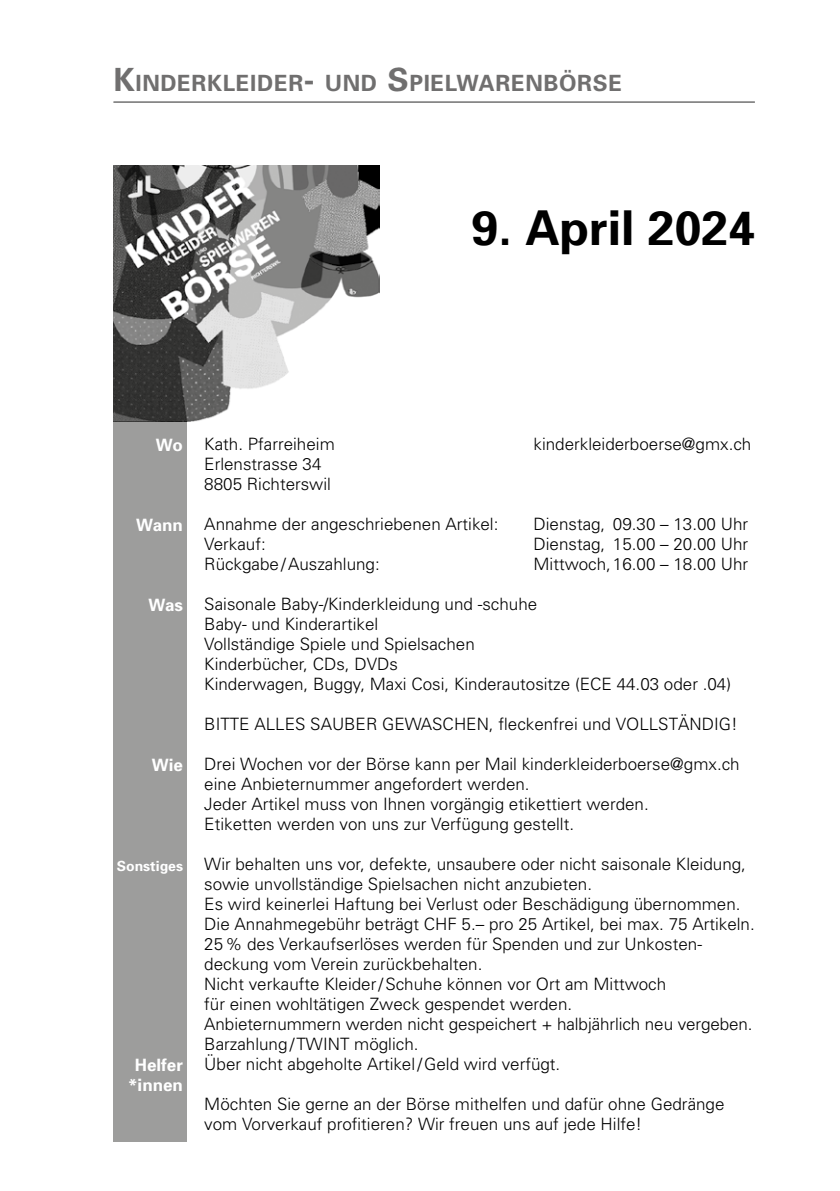
<style>
.page{position:relative;width:840px;height:1191px;background:#fff}
.page>*{position:absolute;margin:0;border:0;box-sizing:border-box;transform-origin:0 0}
.t1{font:700 48px "Univers";color:#000}
.t2{font:700 22.4px "Univers";letter-spacing:.03em;color:#706f6f}
.t3{font:300 17px/20px "Univers";color:#000}
.t4{font:700 17px/20px "Univers";color:#fff;text-align:center}
.t5{font:700 14px "Univers";color:#fff}
.s1{font-size:32px}
</style>
<div class="page">
<div style="left:113px;top:421px;width:74px;height:720px;background:#9d9d9c"></div>
<hr style="left:113px;top:102px;width:641px;height:1px;background:#706f6f">
<img style="left:113px;top:165px;width:267px;height:256px">
<h2 class="t2" style="left:113px;top:68px;width:509px"><span class="s1">K</span>INDERKLEIDER<span class="s1">-</span> UND <span class="s1">S</span>PIELWARENBÖRSE</h2>
<h1 class="t1" style="left:471px;top:197px;width:284px">9. April 2024</h1>
<p class="t4" style="left:156px;top:434px;width:29px">Wo</p>
<p class="t4" style="left:136px;top:514px;width:48px">Wann</p>
<p class="t4" style="left:148px;top:594px;width:36px">Was</p>
<p class="t4" style="left:152px;top:754px;width:33px">Wie</p>
<p class="t5" style="left:117px;top:856px;width:68px">Sonstiges</p>
<p class="t4" style="left:128px;top:1054px;width:56px">Helfer *innen</p>
<p class="t3" style="left:204px;top:434px;width:132px">Kath. Pfarreiheim</p>
<p class="t3" style="left:533px;top:434px;width:219px">kinderkleiderboerse@gmx.ch</p>
<p class="t3" style="left:204px;top:454px;width:128px">Erlenstrasse 34<br>8805 Richterswil</p>
<p class="t3" style="left:204px;top:514px;width:295px">Annahme der angeschriebenen Artikel:</p>
<p class="t3" style="left:533px;top:514px;width:216px">Dienstag, 09.30 – 13.00 Uhr</p>
<p class="t3" style="left:204px;top:534px;width:63px">Verkauf:</p>
<p class="t3" style="left:533px;top:534px;width:216px">Dienstag, 15.00 – 20.00 Uhr</p>
<p class="t3" style="left:204px;top:554px;width:177px">Rückgabe/Auszahlung:</p>
<p class="t3" style="left:533px;top:554px;width:216px">Mittwoch,16.00 – 18.00 Uhr</p>
<p class="t3" style="left:204px;top:594px;width:528px">Saisonale Baby-/Kinderkleidung und -schuhe<br>Baby- und Kinderartikel<br>Vollständige Spiele und Spielsachen<br>Kinderbücher, CDs, DVDs<br>Kinderwagen, Buggy, Maxi Cosi, Kinderautositze (ECE 44.03 oder .04)</p>
<p class="t3" style="left:204px;top:714px;width:534px">BITTE ALLES SAUBER GEWASCHEN, fleckenfrei und VOLLSTÄNDIG!</p>
<p class="t3" style="left:204px;top:754px;width:536px">Drei Wochen vor der Börse kann per Mail kinderkleiderboerse@gmx.ch eine Anbieternummer angefordert werden.<br>Jeder Artikel muss von Ihnen vorgängig etikettiert werden.<br>Etiketten werden von uns zur Verfügung gestellt.</p>
<p class="t3" style="left:204px;top:854px;width:551px">Wir behalten uns vor, defekte, unsaubere oder nicht saisonale Kleidung, sowie unvollständige Spielsachen nicht anzubieten.<br>Es wird keinerlei Haftung bei Verlust oder Beschädigung übernommen.<br>Die Annahmegebühr beträgt CHF 5.– pro 25 Artikel, bei max. 75 Artikeln.<br>25% des Verkaufserlöses werden für Spenden und zur Unkosten&shy;deckung vom Verein zurückbehalten.<br>Nicht verkaufte Kleider/Schuhe können vor Ort am Mittwoch<br>für einen wohltätigen Zweck gespendet werden.<br>Anbieternummern werden nicht gespeichert + halbjährlich neu vergeben.<br>Barzahlung/TWINT möglich.<br>Über nicht abgeholte Artikel/Geld wird verfügt.</p>
<p class="t3" style="left:204px;top:1094px;width:521px">Möchten Sie gerne an der Börse mithelfen und dafür ohne Gedränge vom Vorverkauf profitieren? Wir freuen uns auf jede Hilfe!</p>
</div>
